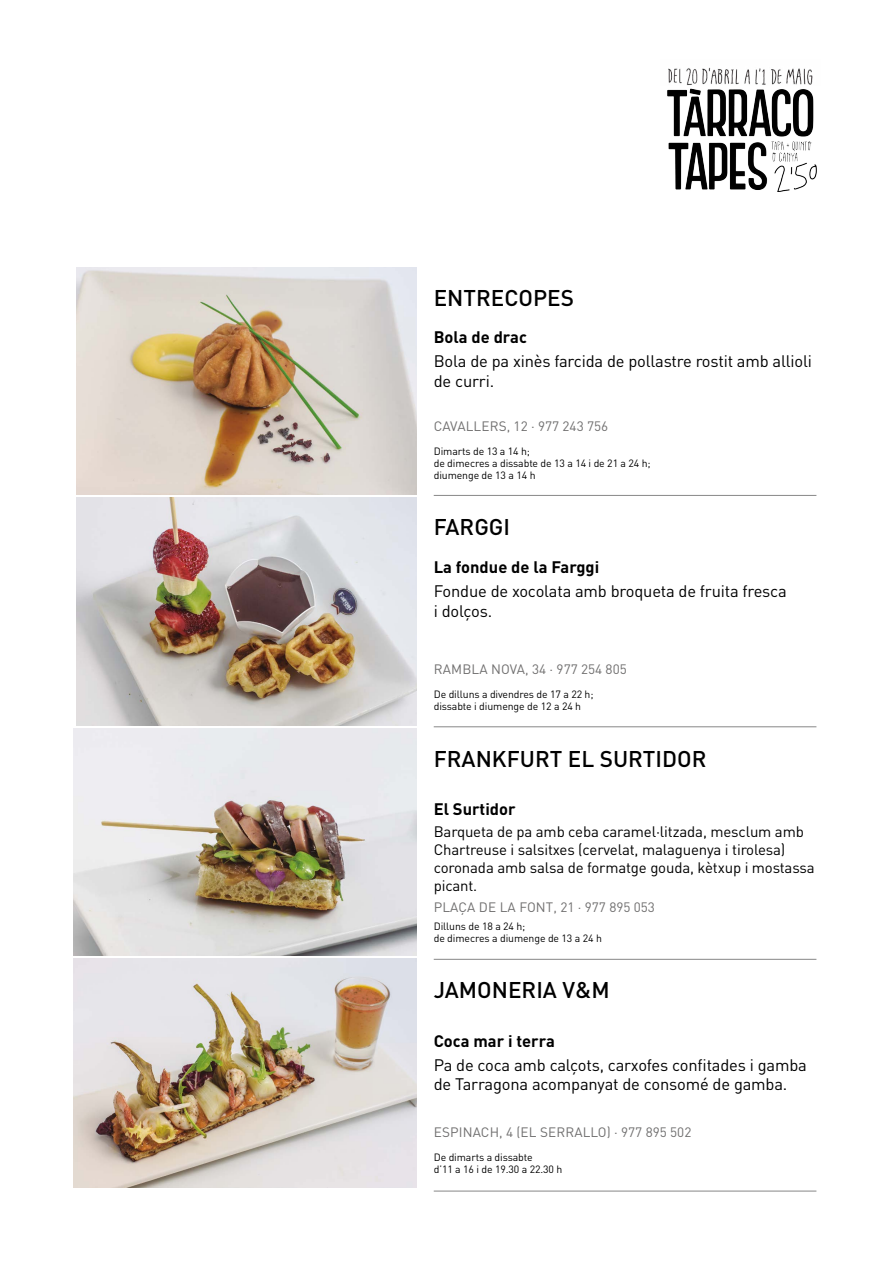
<style>
.page{position:relative;width:893px;height:1263px;background:#fff}
.page>*{position:absolute;margin:0;border:0;box-sizing:border-box;transform-origin:0 0}
.t1{font:500 22.5px "DINOT";color:#000}
.t2{font:16.5px/19.8px "DINOT";letter-spacing:-.01em;color:#000}
.t3{font:700 16.5px "DINOT";color:#000}
.t4{font:15px/18px "DINOT";letter-spacing:-.01em;color:#000}
.t5{font:13.5px "DINOT";color:#706f6f}
.t6{font:10.5px/12px "DINOT";letter-spacing:-.01em;color:#000}
</style>
<div class="page">
<img style="left:667px;top:88px;width:150px;height:104px">
<img style="left:668px;top:67px;width:145px;height:18px">
<hr style="left:434px;top:495px;width:382px;height:1px;background:#878787">
<hr style="left:434px;top:726px;width:382px;height:1px;background:#878787">
<hr style="left:434px;top:959px;width:382px;height:1px;background:#878787">
<hr style="left:434px;top:1191px;width:382px;height:1px;background:#878787">
<img style="left:77px;top:267px;width:340px;height:227px">
<img style="left:77px;top:498px;width:340px;height:227px">
<img style="left:74px;top:729px;width:343px;height:226px">
<img style="left:74px;top:958px;width:343px;height:229px">
<h1 class="t1" style="left:434px;top:283px;width:142px">ENTRECOPES</h1>
<h2 class="t3" style="left:434px;top:326px;width:95px">Bola de drac</h2>
<h2 class="t2" style="left:434px;top:351px;width:380px">Bola de pa xinès farcida de pollastre rostit amb allioli de curri.</h2>
<p class="t5" style="left:434px;top:417px;width:176px">CAVALLERS, 12 · 977 243 756</p>
<p class="t6" style="left:434px;top:444px;width:218px">Dimarts de 13 a 14 h;<br>de dimecres a dissabte de 13 a 14 i de 21 a 24 h; diumenge de 13 a 14 h</p>
<h1 class="t1" style="left:434px;top:512px;width:78px">FARGGI</h1>
<h2 class="t3" style="left:434px;top:555px;width:167px">La fondue de la Farggi</h2>
<h2 class="t2" style="left:434px;top:580px;width:354px">Fondue de xocolata amb broqueta de fruita fresca i dolços.</h2>
<p class="t5" style="left:434px;top:660px;width:194px">RAMBLA NOVA, 34 · 977 254 805</p>
<p class="t6" style="left:434px;top:688px;width:161px">De dilluns a divendres de 17 a 22 h; dissabte i diumenge de 12 a 24 h</p>
<h1 class="t1" style="left:434px;top:743px;width:274px">FRANKFURT EL SURTIDOR</h1>
<h2 class="t3" style="left:434px;top:798px;width:83px">El Surtidor</h2>
<h3 class="t4" style="left:434px;top:822px;width:382px">Barqueta de pa amb ceba caramel·litzada, mesclum amb Chartreuse i salsitxes (cervelat, malaguenya i tirolesa) coronada amb salsa de formatge gouda, kètxup i mostassa picant.</h3>
<p class="t5" style="left:434px;top:897px;width:223px">PLAÇA DE LA FONT, 21 · 977 895 053</p>
<p class="t6" style="left:434px;top:919px;width:170px">Dilluns de 18 a 24 h;<br>de dimecres a diumenge de 13 a 24 h</p>
<h1 class="t1" style="left:434px;top:975px;width:178px">JAMONERIA V&amp;M</h1>
<h2 class="t3" style="left:434px;top:1029px;width:123px">Coca mar i terra</h2>
<h2 class="t2" style="left:434px;top:1054px;width:375px">Pa de coca amb calçots, carxofes confitades i gamba de Tarragona acompanyat de consomé de gamba.</h2>
<p class="t5" style="left:434px;top:1122px;width:259px">ESPINACH, 4 (EL SERRALLO) · 977 895 502</p>
<p class="t6" style="left:434px;top:1150px;width:130px">De dimarts a dissabte<br>d’11 a 16 i de 19.30 a 22.30 h</p>
</div>
